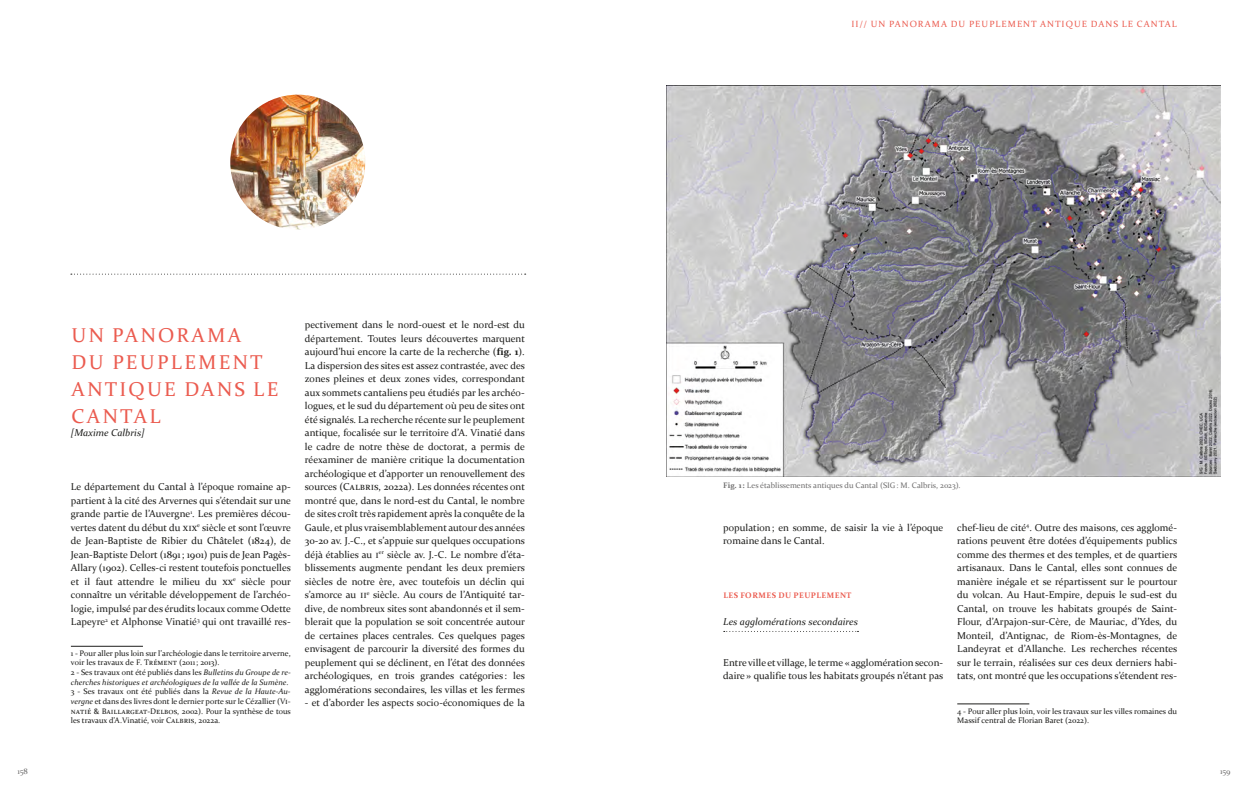
<style>
.page{position:relative;width:1248px;height:794px;background:#fff}
.page>*{position:absolute;margin:0;border:0;box-sizing:border-box;transform-origin:0 0}
.t1{font:20px/27px "Constantia";letter-spacing:.12em;color:#eb5b4f}
.t2{font:10px/13.5px "Constantia";color:#1d1d1b;text-align:justify}
.t3{font:italic 10px "Constantia";color:#1d1d1b}
.t4{font:9px "Constantia";letter-spacing:.12em;color:#eb5b4f}
.t5{font:8px/9.6px "Constantia";color:#1d1d1b}
.t6{font:8px "Constantia";color:#706f6f}
.t7{font:700 8px "Constantia";letter-spacing:.06em;color:#eb5b4f}
.s1{font-style:italic}
.s2{font-weight:700}
</style>
<div class="page">
<img style="left:230px;top:95px;width:135px;height:135px;border-radius:68px">
<svg style="left:71px;top:274px;width:454px;height:1px"></svg>
<hr style="left:71px;top:646px;width:72px;height:1px;background:#1d1d1b">
<svg style="left:723px;top:631px;width:135px;height:1px"></svg>
<hr style="left:957px;top:703px;width:72px;height:1px;background:#1d1d1b">
<img style="left:666px;top:85px;width:553px;height:392px">
<h1 class="t1" style="left:71px;top:320px;width:208px">UN PANORAMA<br>DU PEUPLEMENT<br>ANTIQUE DANS LE<br>CANTAL</h1>
<p class="t3" style="left:71px;top:426px;width:75px">[Maxime Calbris]</p>
<p class="t2" style="left:71px;top:479px;width:222px">Le département du Cantal à l’époque romaine ap&shy;partient à la cité des Arvernes qui s’étendait sur une grande partie de l’Auvergne<sup>1</sup>. Les premières décou&shy;vertes datent du début du xix<sup>e</sup> siècle et sont l’œuvre de Jean-Baptiste de Ribier du Châtelet (1824), de Jean-Baptiste Delort (1891; 1901) puis de Jean Pagès-Allary (1902). Celles-ci restent toutefois ponctuelles et il faut attendre le milieu du xx<sup>e</sup> siècle pour connaître un véritable développement de l’archéo&shy;logie, impulsé par des érudits locaux comme Odette Lapeyre<sup>2</sup> et Alphonse Vinatié<sup>3</sup> qui ont travaillé res-</p>
<p class="t5" style="left:71px;top:648px;width:221px">1 - Pour aller plus loin sur l’archéologie dans le territoire arverne, voir les travaux de F. Trément (2011; 2013).<br>2 - Ses travaux ont été publiés dans les <span class="s1">Bulletins du Groupe de re&shy;cherches historiques et archéologiques de la vallée de la Sumène</span>.<br>3 - Ses travaux ont été publiés dans la <span class="s1">Revue de la Haute-Au&shy;vergne</span> et dans des livres dont le dernier porte sur le Cézallier (Vi&shy;natié &amp; Baillargeat-Delbos, 2002). Pour la synthèse de tous les travaux d’A.Vinatié, voir Calbris, 2022a.</p>
<p class="t2" style="left:305px;top:317px;width:222px">pectivement dans le nord-ouest et le nord-est du département. Toutes leurs découvertes marquent aujourd’hui encore la carte de la recherche (<span class="s2">fig. 1</span>).<br>La dispersion des sites est assez contrastée, avec des zones pleines et deux zones vides, correspondant aux sommets cantaliens peu étudiés par les archéo&shy;logues, et le sud du département où peu de sites ont été signalés. La recherche récente sur le peuplement antique, focalisée sur le territoire d’A. Vinatié dans le cadre de notre thèse de doctorat, a permis de réexaminer de manière critique la documentation archéologique et d’apporter un renouvellement des sources (Calbris, 2022a). Les données récentes ont montré que, dans le nord-est du Cantal, le nombre de sites croît très rapidement après la conquête de la Gaule, et plus vraisemblablement autour des années 30-20 av. J.-C., et s’appuie sur quelques occupations déjà établies au i<sup>er</sup> siècle av. J.-C. Le nombre d’éta&shy;blissements augmente pendant les deux premiers siècles de notre ère, avec toutefois un déclin qui s’amorce au ii<sup>e</sup> siècle. Au cours de l’Antiquité tar&shy;dive, de nombreux sites sont abandonnés et il sem&shy;blerait que la population se soit concentrée autour de certaines places centrales. Ces quelques pages envisagent de parcourir la diversité des formes du peuplement qui se déclinent, en l’état des données archéologiques, en trois grandes catégories : les agglomérations secondaires, les villas et les fermes</p>
<p class="t2" style="left:305px;top:695px;width:221px">- et d’aborder les aspects socio-économiques de la</p>
<p class="t4" style="left:851px;top:17px;width:327px">II// UN PANORAMA DU PEUPLEMENT ANTIQUE DANS LE CANTAL</p>
<p class="t6" style="left:723px;top:480px;width:239px"><span class="s2">Fig. 1:</span> Les établissements antiques du Cantal (SIG: M. Calbris, 2023).</p>
<p class="t2" style="left:723px;top:520px;width:221px">population; en somme, de saisir la vie à l’époque romaine dans le Cantal.</p>
<p class="t7" style="left:723px;top:590px;width:129px">LES FORMES DU PEUPLEMENT</p>
<p class="t3" style="left:723px;top:615px;width:136px">Les agglomérations secondaires</p>
<p class="t2" style="left:723px;top:655px;width:221px">Entre ville et village, le terme «agglomération secon&shy;daire» qualifie tous les habitats groupés n’étant pas</p>
<p class="t2" style="left:957px;top:520px;width:222px">chef-lieu de cité<sup>4</sup>. Outre des maisons, ces agglomé&shy;rations peuvent être dotées d’équipements publics comme des thermes et des temples, et de quartiers artisanaux. Dans le Cantal, elles sont connues de manière inégale et se répartissent sur le pourtour du volcan. Au Haut-Empire, depuis le sud-est du Cantal, on trouve les habitats groupés de Saint-Flour, d’Arpajon-sur-Cère, de Mauriac, d’Ydes, du Monteil, d’Antignac, de Riom-ès-Montagnes, de Landeyrat et d’Allanche. Les recherches récentes sur le terrain, réalisées sur ces deux derniers habi&shy;tats, ont montré que les occupations s’étendent res-</p>
<p class="t5" style="left:957px;top:705px;width:221px">4 - Pour aller plus loin, voir les travaux sur les villes romaines du<br>Massif central de Florian Baret (2022).</p>
<p class="t6" style="left:17px;top:766px;width:12px">158</p>
<p class="t6" style="left:1219px;top:766px;width:12px">159</p>
</div>
